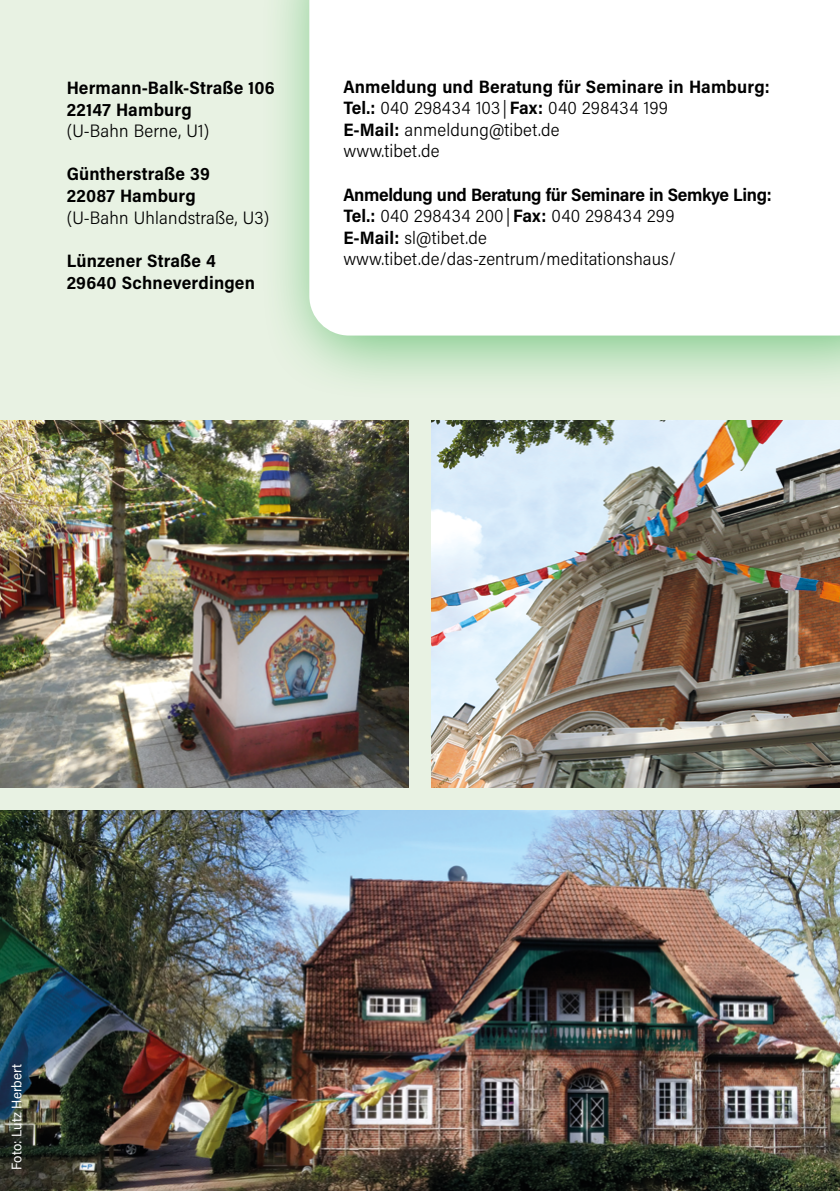
<style>
.page{position:relative;width:840px;height:1191px;background:#fff}
.page>*{position:absolute;margin:0;border:0;box-sizing:border-box;transform-origin:0 0}
.t1{font:700 18px/21.6px "Acumin Pro Semi Cond";letter-spacing:.01em;color:#000}
.t2{font:300 18px/21.6px "Acumin Pro Semi Cond";letter-spacing:.01em;color:#000}
.t3{font:14px "Acumin Pro Semi Cond";color:#fff}
.s1{font-weight:300}
.s2{font-weight:700}
</style>
<div class="page">
<div style="left:0;top:0;width:839px;height:1191px;background:#e8f2e3"></div>
<img style="left:0;top:420px;width:408px;height:368px">
<img style="left:431px;top:420px;width:408px;height:368px">
<div style="left:260px;top:0;width:579px;height:401px;background:#1fa637;opacity:.6"></div>
<div style="left:309px;top:0;width:530px;height:335px;background:#fff"></div>
<img style="left:0;top:810px;width:839px;height:381px">
<p class="t1" style="left:67px;top:76px;width:209px">Hermann-Balk-Straße 106<br>22147 Hamburg</p>
<p class="t2" style="left:67px;top:119px;width:144px">(U-Bahn Berne, U1)</p>
<p class="t1" style="left:67px;top:162px;width:145px">Güntherstraße 39<br>22087 Hamburg</p>
<p class="t2" style="left:67px;top:206px;width:204px">(U-Bahn Uhlandstraße, U3)</p>
<p class="t1" style="left:67px;top:249px;width:190px">Lünzener Straße 4<br>29640 Schneverdingen</p>
<p class="t1" style="left:343px;top:75px;width:427px">Anmeldung und Beratung für Seminare in Hamburg:<br>Tel.: <span class="s1">040 298434 103 |</span> Fax: <span class="s1">040 298434 199<br></span>E-Mail: <span class="s1">anmeldung@tibet.de<br>www.tibet.de</span></p>
<p class="t2" style="left:343px;top:183px;width:429px"><span class="s2">Anmeldung und Beratung für Seminare in Semkye Ling:<br>Tel.:</span> 040 298434 200 | <span class="s2">Fax:</span> 040 298434 299<br><span class="s2">E-Mail:</span> sl@tibet.de www.tibet.de/das-zentrum/meditationshaus/</p>
<p class="t3" style="left:7px;top:1169px;width:107px;rotate:-90deg">Foto: Lutz Herbert</p>
</div>
